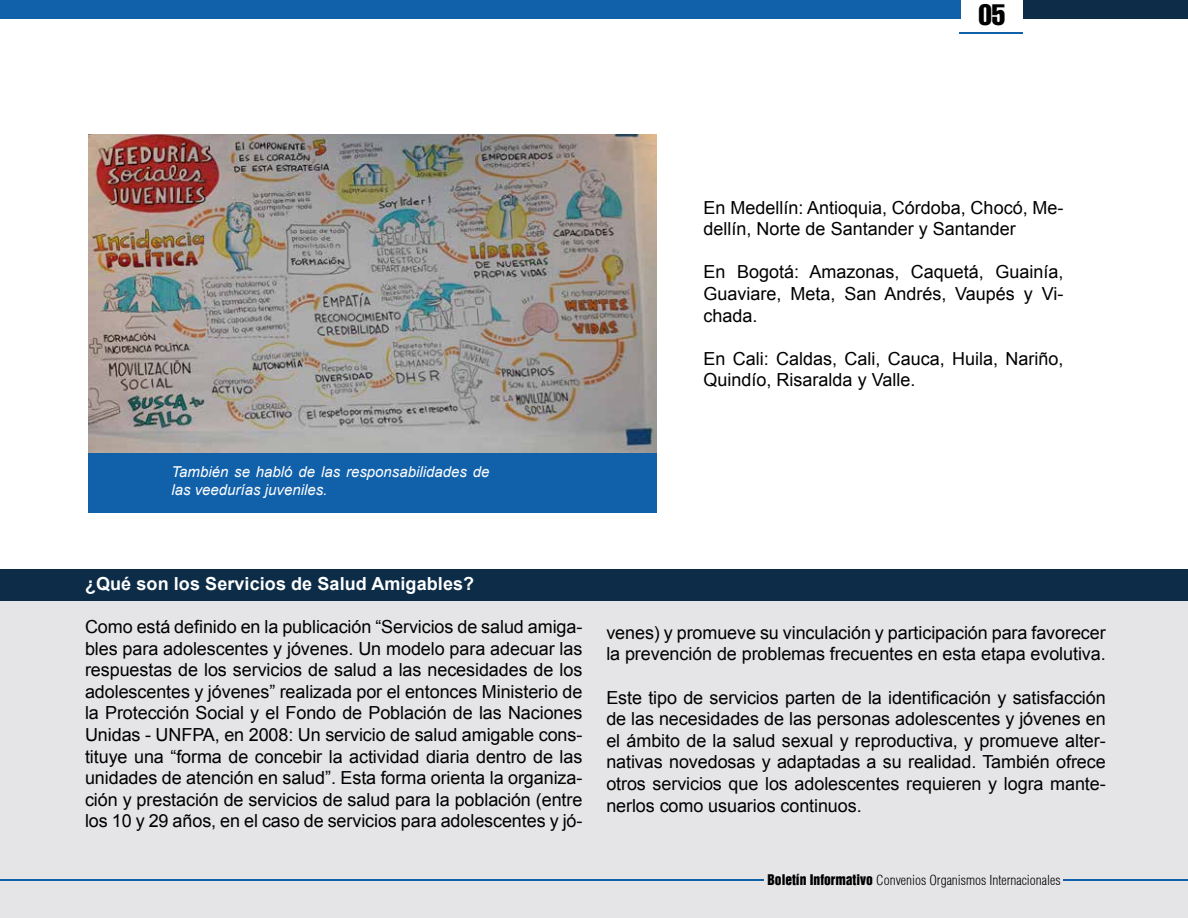
<style>
.page{position:relative;width:1188px;height:918px;background:#fff}
.page>*{position:absolute;margin:0;border:0;box-sizing:border-box;transform-origin:0 0}
.t1{font:29.1px "Helvetica LT Std Comp";color:#000}
.t2{font:18px/21.6px "Arial";letter-spacing:-.005em;color:#000;text-align:justify}
.t3{font:700 18px "Arial";letter-spacing:.005em;color:#fff}
.t4{font:italic 15px/18px "Arial";color:#fff}
.t5{font:300 condensed 13.5px "Helvetica";color:#000}
.s1{font-family:"Helvetica Inserat";font-weight:400;font-stretch:normal}
</style>
<div class="page">
<div style="left:0;top:0;width:960px;height:19px;background:#1060aa"></div>
<hr style="left:959px;top:32px;width:64px;height:2px;background:#1060aa">
<div style="left:1024px;top:0;width:164px;height:18px;background:#0c2c47"></div>
<div style="left:0;top:569px;width:1188px;height:349px;background:#e5e5e7"></div>
<div style="left:0;top:569px;width:1188px;height:32px;background:#0c2c47"></div>
<img style="left:89px;top:135px;width:568px;height:318px">
<div style="left:89px;top:453px;width:568px;height:60px;background:#1060aa"></div>
<hr style="left:0;top:879px;width:763px;height:2px;background:#1060aa">
<hr style="left:1063px;top:879px;width:125px;height:2px;background:#1060aa">
<h1 class="t1" style="left:978px;top:-4px;width:28px">05</h1>
<p class="t4" style="left:171px;top:463px;width:320px">También se habló de las responsabilidades de las veedurías juveniles.</p>
<p class="t2" style="left:704px;top:196px;width:361px">En Medellín: Antioquia, Córdoba, Chocó, Me&shy;dellín, Norte de Santander y Santander</p>
<p class="t2" style="left:704px;top:261px;width:361px">En Bogotá: Amazonas, Caquetá, Guainía, Guaviare, Meta, San Andrés, Vaupés y Vi&shy;chada.</p>
<p class="t2" style="left:704px;top:348px;width:361px">En Cali: Caldas, Cali, Cauca, Huila, Nariño,<br>Quindío, Risaralda y Valle.</p>
<p class="t3" style="left:85px;top:571px;width:391px">¿Qué son los Servicios de Salud Amigables?</p>
<p class="t2" style="left:85px;top:616px;width:499px">Como está definido en la publicación “Servicios de salud amiga&shy;bles para adolescentes y jóvenes. Un modelo para adecuar las respuestas de los servicios de salud a las necesidades de los adolescentes y jóvenes” realizada por el entonces Ministerio de la Protección Social y el Fondo de Población de las Naciones Unidas - UNFPA, en 2008: Un servicio de salud amigable cons&shy;tituye una “forma de concebir la actividad diaria dentro de las unidades de atención en salud”. Esta forma orienta la organiza&shy;ción y prestación de servicios de salud para la población (entre los 10 y 29 años, en el caso de servicios para adolescentes y jó-</p>
<p class="t2" style="left:606px;top:622px;width:501px">venes) y promueve su vinculación y participación para favorecer la prevención de problemas frecuentes en esta etapa evolutiva.</p>
<p class="t2" style="left:606px;top:686px;width:501px">Este tipo de servicios parten de la identificación y satisfacción de las necesidades de las personas adolescentes y jóvenes en el ámbito de la salud sexual y reproductiva, y promueve alter&shy;nativas novedosas y adaptadas a su realidad. También ofrece otros servicios que los adolescentes requieren y logra mante&shy;nerlos como usuarios continuos.</p>
<p class="t5" style="left:767px;top:871px;width:295px"><span class="s1">Boletín Informativo</span> Convenios Organismos Internacionales</p>
</div>
